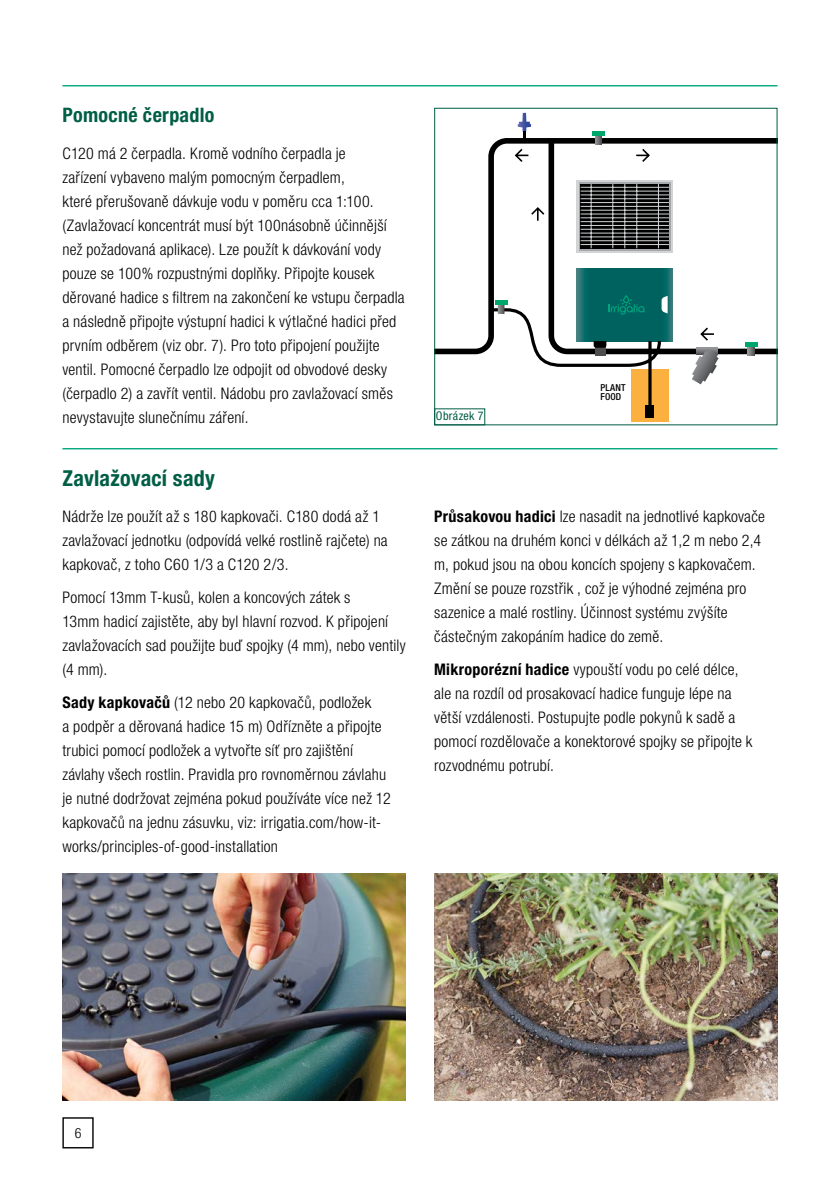
<style>
.page{position:relative;width:840px;height:1191px;background:#fff}
.page>*{position:absolute;margin:0;border:0;box-sizing:border-box;transform-origin:0 0}
.t1{font:700 condensed 22px "Helvetica Neue LT Pro";letter-spacing:.01em;color:#005e44}
.t2{font:700 condensed 20px "Helvetica Neue LT Pro";letter-spacing:.015em;color:#005e44}
.t3{font:300 condensed 16px/24px "Helvetica Neue LT Pro";letter-spacing:.015em;color:#000}
.t4{font:300 condensed 14px "Helvetica Neue LT Pro";color:#000}
.t5{font:condensed 12px "Helvetica Neue LT Pro";letter-spacing:.03em;color:#005e44}
.t6{font:500 condensed 9.6px/9.6px "Helvetica Neue";letter-spacing:.02em;color:#000}
.s1{font-weight:700}
</style>
<div class="page">
<div style="left:62px;top:1117px;width:32px;height:31px;border:1px solid #000"></div>
<hr style="left:62px;top:85px;width:715px;height:1px;background:#00a77e">
<hr style="left:62px;top:448px;width:715px;height:1px;background:#00a77e">
<div style="left:631px;top:369px;width:37px;height:52px;background:#fbb040"></div>
<svg style="left:436px;top:341px;width:51px;height:14px"></svg>
<svg style="left:718px;top:138px;width:57px;height:218px"></svg>
<svg style="left:747px;top:346px;width:7px;height:10px"></svg>
<hr style="left:744px;top:342px;width:13px;height:4px;background:#00a76d">
<div style="left:645px;top:405px;width:8px;height:13px;background:#000"></div>
<svg style="left:487px;top:113px;width:231px;height:301px"></svg>
<hr style="left:494px;top:300px;width:13px;height:4px;background:#00a76d">
<img style="left:434px;top:873px;width:343px;height:227px">
<img style="left:62px;top:873px;width:343px;height:227px">
<div style="left:434px;top:408px;width:51px;height:17px;border:1px solid #005e44"></div>
<p class="t2" style="left:62px;top:103px;width:153px">Pomocné čerpadlo</p>
<p class="t3" style="left:62px;top:141px;width:343px">C120 má 2 čerpadla. Kromě vodního čerpadla je<br>zařízení vybaveno malým pomocným čerpadlem,<br>které přerušovaně dávkuje vodu v poměru cca 1:100. (Zavlažovací koncentrát musí být 100násobně účinnější než požadovaná aplikace). Lze použít k dávkování vody pouze se 100% rozpustnými doplňky. Připojte kousek děrované hadice s filtrem na zakončení ke vstupu čerpadla a následně připojte výstupní hadici k výtlačné hadici před prvním odběrem (viz obr. 7). Pro toto připojení použijte ventil. Pomocné čerpadlo lze odpojit od obvodové desky (čerpadlo 2) a zavřít ventil. Nádobu pro zavlažovací směs nevystavujte slunečnímu záření.</p>
<h1 class="t1" style="left:62px;top:465px;width:154px">Zavlažovací sady</h1>
<p class="t3" style="left:62px;top:504px;width:327px">Nádrže lze použít až s 180 kapkovači. C180 dodá až 1 zavlažovací jednotku (odpovídá velké rostlině rajčete) na kapkovač, z toho C60 1/3 a C120 2/3.</p>
<p class="t3" style="left:62px;top:585px;width:344px">Pomocí 13mm T-kusů, kolen a koncových zátek s<br>13mm hadicí zajistěte, aby byl hlavní rozvod. K připojení zavlažovacích sad použijte buď spojky (4 mm), nebo ventily (4 mm).</p>
<p class="t3" style="left:62px;top:690px;width:329px"><span class="s1">Sady kapkovačů</span> (12 nebo 20 kapkovačů, podložek<br>a podpěr a děrovaná hadice 15 m) Odřízněte a připojte trubici pomocí podložek a vytvořte síť pro zajištění závlahy všech rostlin. Pravidla pro rovnoměrnou závlahu je nutné dodržovat zejména pokud používáte více než 12 kapkovačů na jednu zásuvku, viz: irrigatia.com/how-it&shy;works/principles-of-good-installation</p>
<p class="t5" style="left:435px;top:409px;width:49px">Obrázek 7</p>
<p class="t6" style="left:600px;top:382px;width:27px">PLANT<br>FOOD</p>
<p class="t3" style="left:434px;top:504px;width:332px"><span class="s1">Průsakovou hadici</span> lze nasadit na jednotlivé kapkovače se zátkou na druhém konci v délkách až 1,2 m nebo 2,4 m, pokud jsou na obou koncích spojeny s kapkovačem.<br>Změní se pouze rozstřik , což je výhodné zejména pro sazenice a malé rostliny. Účinnost systému zvýšíte částečným zakopáním hadice do země.</p>
<p class="t3" style="left:434px;top:657px;width:319px"><span class="s1">Mikroporézní hadice</span> vypouští vodu po celé délce, ale na rozdíl od prosakovací hadice funguje lépe na větší vzdálenosti. Postupujte podle pokynů k sadě a pomocí rozdělovače a konektorové spojky se připojte k rozvodnému potrubí.</p>
<p class="t4" style="left:75px;top:1124px;width:8px">6</p>
</div>
